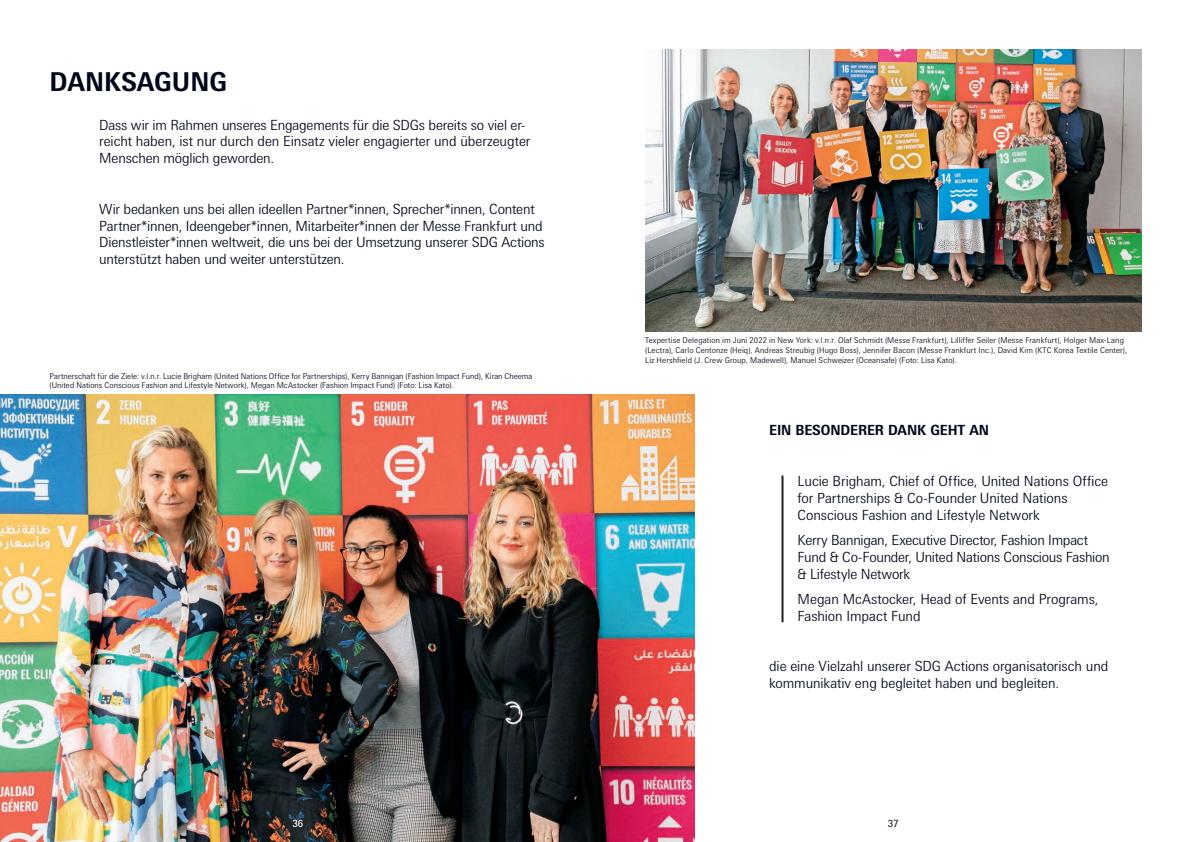
<style>
.page{position:relative;width:1191px;height:842px;background:#fff}
.page>*{position:absolute;margin:0;border:0;box-sizing:border-box;transform-origin:0 0}
.t1{font:700 26px "Messe Univers";color:#01071a}
.t2{font:300 14px/16.8px "Messe Univers";letter-spacing:-.015em;color:#01071a}
.t3{font:700 14px "Messe Univers";letter-spacing:-.01em;color:#01071a}
.t4{font:10px "Messe Univers";color:#fff}
.t5{font:10px "Messe Univers";color:#231f20}
.t6{font:300 8px/9.6px "Messe Univers";letter-spacing:.01em;color:#01071a}
</style>
<div class="page">
<img style="left:645px;top:50px;width:496px;height:282px">
<img style="left:0;top:394px;width:694px;height:448px">
<hr style="left:781px;top:475px;width:2px;height:147px;background:#231f20">
<h1 class="t1" style="left:50px;top:66px;width:179px">DANKSAGUNG</h1>
<p class="t2" style="left:99px;top:116px;width:433px">Dass wir im Rahmen unseres Engagements für die SDGs bereits so viel er&shy;reicht haben, ist nur durch den Einsatz vieler engagierter und überzeugter<br>Menschen möglich geworden.</p>
<p class="t2" style="left:99px;top:200px;width:447px">Wir bedanken uns bei allen ideellen Partner*innen, Sprecher*innen, Content Partner*innen, Ideengeber*innen, Mitarbeiter*innen der Messe Frankfurt und Dienstleister*innen weltweit, die uns bei der Umsetzung unserer SDG Actions unterstützt haben und weiter unterstützen.</p>
<p class="t6" style="left:50px;top:371px;width:484px">Partnerschaft für die Ziele: v.l.n.r. Lucie Brigham (United Nations Office for Partnerships), Kerry Bannigan (Fashion Impact Fund), Kiran Cheema (United Nations Conscious Fashion and Lifestyle Network), Megan McAstocker (Fashion Impact Fund) (Foto: Lisa Kato).</p>
<p class="t6" style="left:645px;top:336px;width:484px">Texpertise Delegation im Juni 2022 in New York: v.l.n.r. Olaf Schmidt (Messe Frankfurt), Lilliffer Seiler (Messe Frankfurt), Holger Max-Lang (Lectra), Carlo Centonze (Heiq), Andreas Streubig (Hugo Boss), Jennifer Bacon (Messe Frankfurt Inc.), David Kim (KTC Korea Textile Center),<br>Liz Hershfield (J. Crew Group, Madewell), Manuel Schweizer (Oceansafe) (Foto: Lisa Kato).</p>
<p class="t3" style="left:769px;top:422px;width:221px">EIN BESONDERER DANK GEHT AN</p>
<p class="t2" style="left:797px;top:472px;width:312px">Lucie Brigham, Chief of Office, United Nations Office for Partnerships &amp; Co-Founder United Nations<br>Conscious Fashion and Lifestyle Network</p>
<p class="t2" style="left:797px;top:531px;width:314px">Kerry Bannigan, Executive Director, Fashion Impact<br>Fund &amp; Co-Founder, United Nations Conscious Fashion &amp; Lifestyle Network</p>
<p class="t2" style="left:797px;top:590px;width:302px">Megan McAstocker, Head of Events and Programs,<br>Fashion Impact Fund</p>
<p class="t2" style="left:769px;top:658px;width:341px">die eine Vielzahl unserer SDG Actions organisatorisch und kommunikativ eng begleitet haben und begleiten.</p>
<p class="t4" style="left:292px;top:817px;width:12px">36</p>
<p class="t5" style="left:888px;top:817px;width:12px">37</p>
</div>
